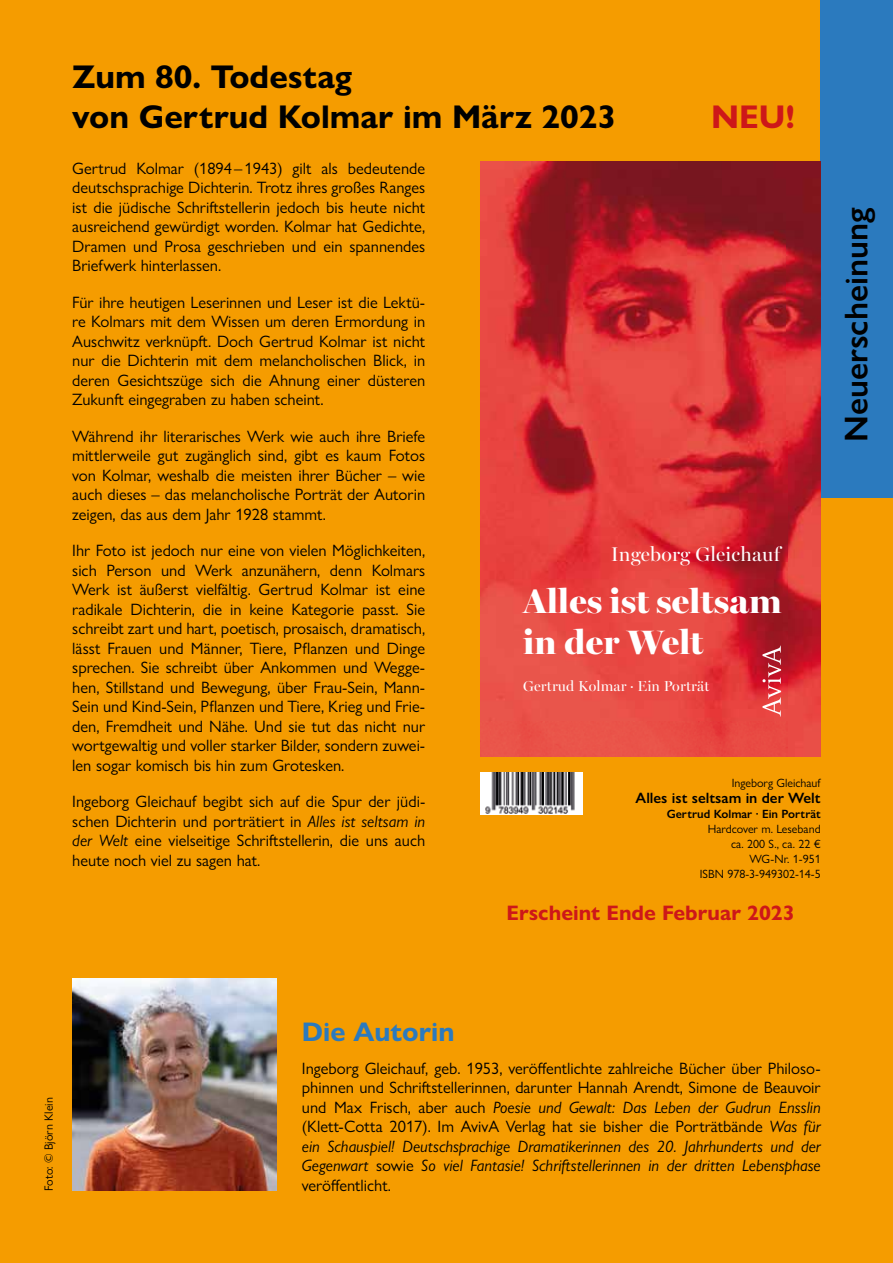
<style>
.page{position:relative;width:893px;height:1263px;background:#f59c00}
.page>*{position:absolute;margin:0;border:0;box-sizing:border-box;transform-origin:0 0}
.t1{font:900 34.05px/40.8px "Miller Banner";letter-spacing:.01em;color:#fff}
.t2{font:700 33px/39.6px "Gill Sans Nova";color:#000}
.t3{font:600 33px "Gill Sans Nova";color:#000}
.t4{font:700 33px "Gill Sans Nova";color:#cd1719}
.t5{font:700 27px "Gill Sans Nova";color:#2b7abe}
.t6{font:700 21px "Gill Sans Nova";color:#cd1719}
.t7{font:19.95px "Miller Banner";letter-spacing:.01em;color:#fff}
.t8{font:16.5px/19.5px "Gill Sans Nova";color:#000;text-align:justify}
.t9{font:600 15px "Gill Sans Nova";color:#000}
.t10{font:14.55px "Miller Banner";letter-spacing:.01em;color:#fff}
.t11{font:12px/15px "Gill Sans Nova";color:#000;text-align:right}
.t12{font:600 12px "Gill Sans Nova";color:#000}
.s1{font-style:italic}
</style>
<div class="page">
<div style="left:821px;top:0;width:72px;height:497px;background:#2b7abe"></div>
<img style="left:480px;top:162px;width:341px;height:595px">
<svg style="left:762px;top:646px;width:19px;height:70px"></svg>
<div style="left:480px;top:772px;width:103px;height:43px;background:#fff"></div>
<img style="left:485px;top:772px;width:90px;height:42px">
<img style="left:72px;top:978px;width:204px;height:213px">
<h2 class="t2" style="left:72px;top:57px;width:545px">Zum 80. Todestag<br>von Gertrud Kolmar im März 2023</h2>
<h2 class="t4" style="left:711px;top:96px;width:86px">NEU!</h2>
<p class="t8" style="left:72px;top:158px;width:354px">Gertrud Kolmar (1894 –1943) gilt als bedeutende deutschsprachige Dichterin. Trotz ihres großes Ranges ist die jüdische Schriftstellerin jedoch bis heute nicht ausreichend gewürdigt worden. Kolmar hat Gedichte, Dramen und Prosa geschrieben und ein spannendes Briefwerk hinterlassen.</p>
<p class="t8" style="left:72px;top:292px;width:354px">Für ihre heutigen Leserinnen und Leser ist die Lektü&shy;re Kolmars mit dem Wissen um deren Ermordung in Auschwitz verknüpft. Doch Gertrud Kolmar ist nicht nur die Dichterin mit dem melancholischen Blick, in deren Gesichtszüge sich die Ahnung einer düsteren Zukunft eingegraben zu haben scheint.</p>
<p class="t8" style="left:72px;top:426px;width:354px">Während ihr literarisches Werk wie auch ihre Briefe mittlerweile gut zugänglich sind, gibt es kaum Fotos von Kolmar, weshalb die meisten ihrer Bücher – wie auch dieses – das melancholische Porträt der Autorin zeigen, das aus dem Jahr 1928 stammt.</p>
<p class="t8" style="left:72px;top:541px;width:354px">Ihr Foto ist jedoch nur eine von vielen Möglichkeiten, sich Person und Werk anzunähern, denn Kolmars Werk ist äußerst vielfältig. Gertrud Kolmar ist eine radikale Dichterin, die in keine Kategorie passt. Sie schreibt zart und hart, poetisch, prosaisch, dramatisch, lässt Frauen und Männer, Tiere, Pflanzen und Dinge sprechen. Sie schreibt über Ankommen und Wegge&shy;hen, Stillstand und Bewegung, über Frau-Sein, Mann-Sein und Kind-Sein, Pflanzen und Tiere, Krieg und Frie&shy;den, Fremdheit und Nähe. Und sie tut das nicht nur wortgewaltig und voller starker Bilder, sondern zuwei&shy;len sogar komisch bis hin zum Grotesken.</p>
<p class="t8" style="left:72px;top:792px;width:354px">Ingeborg Gleichauf begibt sich auf die Spur der jüdi&shy;schen Dichterin und porträtiert in <span class="s1">Alles ist seltsam in der Welt</span> eine vielseitige Schriftstellerin, die uns auch heute noch viel zu sagen hat.</p>
<p class="t7" style="left:611px;top:542px;width:171px">Ingeborg Gleichauf</p>
<h1 class="t1" style="left:523px;top:581px;width:260px">Alles ist seltsam in der Welt</h1>
<p class="t10" style="left:523px;top:677px;width:188px">Gertrud Kolmar · Ein Porträt</p>
<p class="t11" style="left:732px;top:775px;width:90px">Ingeborg Gleichauf</p>
<p class="t9" style="left:636px;top:789px;width:187px">Alles ist seltsam in der Welt</p>
<p class="t12" style="left:667px;top:807px;width:155px">Gertrud Kolmar · Ein Porträt</p>
<p class="t11" style="left:700px;top:822px;width:123px">Hardcover m. Leseband ca. 200 S., ca. 22 €<br>WG-Nr. 1-951<br>ISBN 978-3-949302-14-5</p>
<p class="t6" style="left:506px;top:899px;width:290px">Erscheint Ende Februar 2023</p>
<h2 class="t3" style="left:836px;top:442px;width:236px;rotate:-90deg">Neuerscheinung</h2>
<p class="t11" style="left:41px;top:1191px;width:95px;rotate:-90deg">Foto: © Björn Klein</p>
<h3 class="t5" style="left:302px;top:1015px;width:154px">Die Autorin</h3>
<p class="t8" style="left:302px;top:1058px;width:520px">Ingeborg Gleichauf, geb. 1953, veröffentlichte zahlreiche Bücher über Philoso&shy;phinnen und Schriftstellerinnen, darunter Hannah Arendt, Simone de Beauvoir und Max Frisch, aber auch <span class="s1">Poesie und Gewalt: Das Leben der Gudrun Ensslin </span>(Klett-Cotta 2017). Im AvivA Verlag hat sie bisher die Porträtbände <span class="s1">Was für ein Schauspiel! Deutschsprachige Dramatikerinnen des 20. Jahrhunderts und der Gegenwart</span> sowie <span class="s1">So viel Fantasie! Schriftstellerinnen in der dritten Lebensphase</span></p>
<p class="t8" style="left:302px;top:1175px;width:91px">veröffentlicht.</p>
</div>
